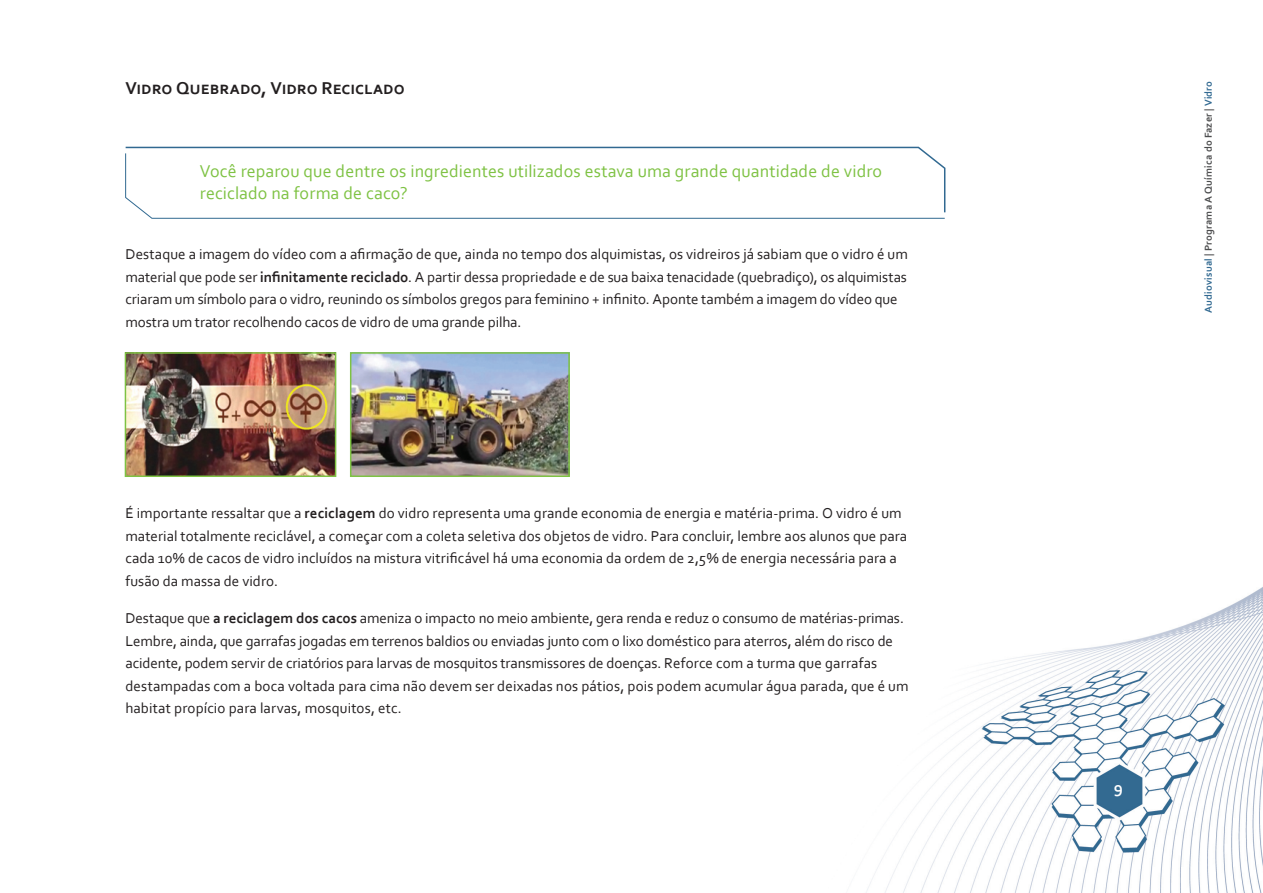
<style>
.page{position:relative;width:1263px;height:893px;background:#fff}
.page>*{position:absolute;margin:0;border:0;box-sizing:border-box;transform-origin:0 0}
.t1{font:18px/22.5px "Corbel";letter-spacing:.005em;color:#7ec243}
.t2{font:700 18px "Corbel";color:#231f20}
.t3{font:700 16.5px "Corbel";color:#fff}
.t4{font:15px/22.5px "Corbel";color:#231f20}
.t5{font:700 10.5px "Corbel";letter-spacing:.02em;color:#4b4c4d}
.s1{font-weight:700}
.s2{color:#316991}
</style>
<div class="page">
<img style="left:866px;top:587px;width:397px;height:306px">
<svg style="left:125px;top:146px;width:821px;height:67px"></svg>
<svg style="left:125px;top:153px;width:820px;height:66px"></svg>
<img style="left:128px;top:355px;width:205px;height:119px">
<div style="left:125px;top:352px;width:211px;height:125px;border:2px solid #7ec243"></div>
<img style="left:353px;top:355px;width:214px;height:119px">
<div style="left:350px;top:352px;width:220px;height:125px;border:2px solid #7ec243"></div>
<p class="t2" style="left:125px;top:77px;width:281px">Vidro Quebrado, Vidro Reciclado</p>
<p class="t1" style="left:200px;top:159px;width:684px">Você reparou que dentre os ingredientes utilizados estava uma grande quantidade de vidro reciclado na forma de caco?</p>
<p class="t4" style="left:125px;top:243px;width:784px">Destaque a imagem do vídeo com a afirmação de que, ainda no tempo dos alquimistas, os vidreiros já sabiam que o vidro é um material que pode ser <span class="s1">infinitamente reciclado</span>. A partir dessa propriedade e de sua baixa tenacidade (quebradiço), os alquimistas criaram um símbolo para o vidro, reunindo os símbolos gregos para feminino + infinito. Aponte também a imagem do vídeo que mostra um trator recolhendo cacos de vidro de uma grande pilha.</p>
<p class="t4" style="left:125px;top:502px;width:783px">É importante ressaltar que a <span class="s1">reciclagem</span> do vidro representa uma grande economia de energia e matéria-prima. O vidro é um material totalmente reciclável, a começar com a coleta seletiva dos objetos de vidro. Para concluir, lembre aos alunos que para cada 10% de cacos de vidro incluídos na mistura vitrificável há uma economia da ordem de 2,5% de energia necessária para a fusão da massa de vidro.</p>
<p class="t4" style="left:125px;top:607px;width:785px">Destaque que <span class="s1">a reciclagem dos cacos</span> ameniza o impacto no meio ambiente, gera renda e reduz o consumo de matérias-primas.<br>Lembre, ainda, que garrafas jogadas em terrenos baldios ou enviadas junto com o lixo doméstico para aterros, além do risco de acidente, podem servir de criatórios para larvas de mosquitos transmissores de doenças. Reforce com a turma que garrafas destampadas com a boca voltada para cima não devem ser deixadas nos pátios, pois podem acumular água parada, que é um habitat propício para larvas, mosquitos, etc.</p>
<p class="t5" style="left:1202px;top:313px;width:234px;rotate:-90deg"><span class="s2">Audiovisual</span> | Programa A Química do Fazer | <span class="s2">Vidro</span></p>
<p class="t3" style="left:1114px;top:777px;width:11px">9</p>
</div>
